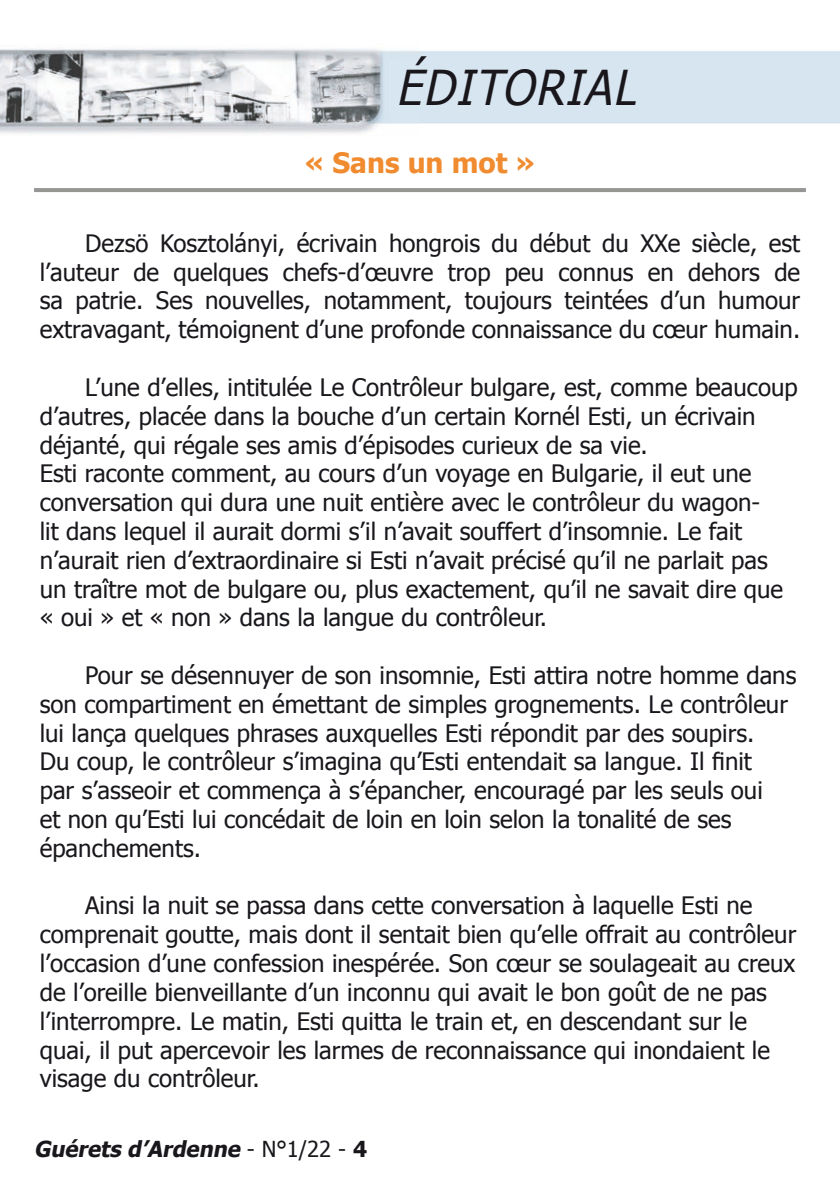
<style>
.page{position:relative;width:840px;height:1191px;background:#fff}
.page>*{position:absolute;margin:0;border:0;box-sizing:border-box;transform-origin:0 0}
.t1{font:italic 48px "Tahoma";color:#1a171c;scale:.94 1}
.t2{font:700 28px "Tahoma";color:#f08b2f}
.t3{font:24px/28.8px "Tahoma";color:#1a171c}
.t4{font:italic 700 22px "Tahoma";color:#1a171c}
.s1{font-weight:400;font-style:normal}
.s2{font-style:normal}
</style>
<div class="page">
<img style="left:0;top:48px;width:839px;height:144px">
<hr style="left:34px;top:188px;width:771px;height:4px;background:#969694">
<h1 class="t1" style="left:396px;top:56px;width:269px">ÉDITORIAL</h1>
<p class="t2" style="left:304px;top:143px;width:232px">« Sans un mot »</p>
<p class="t3" style="left:40px;top:228px;width:761px;text-align:justify;text-indent:45px">Dezsö Kosztolányi, écrivain hongrois du début du XXe siècle, est l’auteur de quelques chefs-d’œuvre trop peu connus en dehors de sa patrie. Ses nouvelles, notamment, toujours teintées d’un humour extravagant, témoignent d’une profonde connaissance du cœur humain.</p>
<p class="t3" style="left:40px;top:372px;width:759px;text-indent:45px">L’une d’elles, intitulée Le Contrôleur bulgare, est, comme beaucoup d’autres, placée dans la bouche d’un certain Kornél Esti, un écrivain déjanté, qui régale ses amis d’épisodes curieux de sa vie.<br>Esti raconte comment, au cours d’un voyage en Bulgarie, il eut une conversation qui dura une nuit entière avec le contrôleur du wagon-<br>lit dans lequel il aurait dormi s’il n’avait souffert d’insomnie. Le fait n’aurait rien d’extraordinaire si Esti n’avait précisé qu’il ne parlait pas un traître mot de bulgare ou, plus exactement, qu’il ne savait dire que « oui » et « non » dans la langue du contrôleur.</p>
<p class="t3" style="left:40px;top:660px;width:757px;text-indent:45px">Pour se désennuyer de son insomnie, Esti attira notre homme dans son compartiment en émettant de simples grognements. Le contrôleur lui lança quelques phrases auxquelles Esti répondit par des soupirs.<br>Du coup, le contrôleur s’imagina qu’Esti entendait sa langue. Il finit<br>par s’asseoir et commença à s’épancher, encouragé par les seuls oui<br>et non qu’Esti lui concédait de loin en loin selon la tonalité de ses épanchements.</p>
<p class="t3" style="left:40px;top:890px;width:757px;text-indent:45px">Ainsi la nuit se passa dans cette conversation à laquelle Esti ne comprenait goutte, mais dont il sentait bien qu’elle offrait au contrôleur l’occasion d’une confession inespérée. Son cœur se soulageait au creux de l’oreille bienveillante d’un inconnu qui avait le bon goût de ne pas l’interrompre. Le matin, Esti quitta le train et, en descendant sur le quai, il put apercevoir les larmes de reconnaissance qui inondaient le visage du contrôleur.</p>
<p class="t4" style="left:34px;top:1133px;width:334px">Guérets d’Ardenne <span class="s1">- N ° 1 / 2 2 -</span> <span class="s2">4</span></p>
</div>
